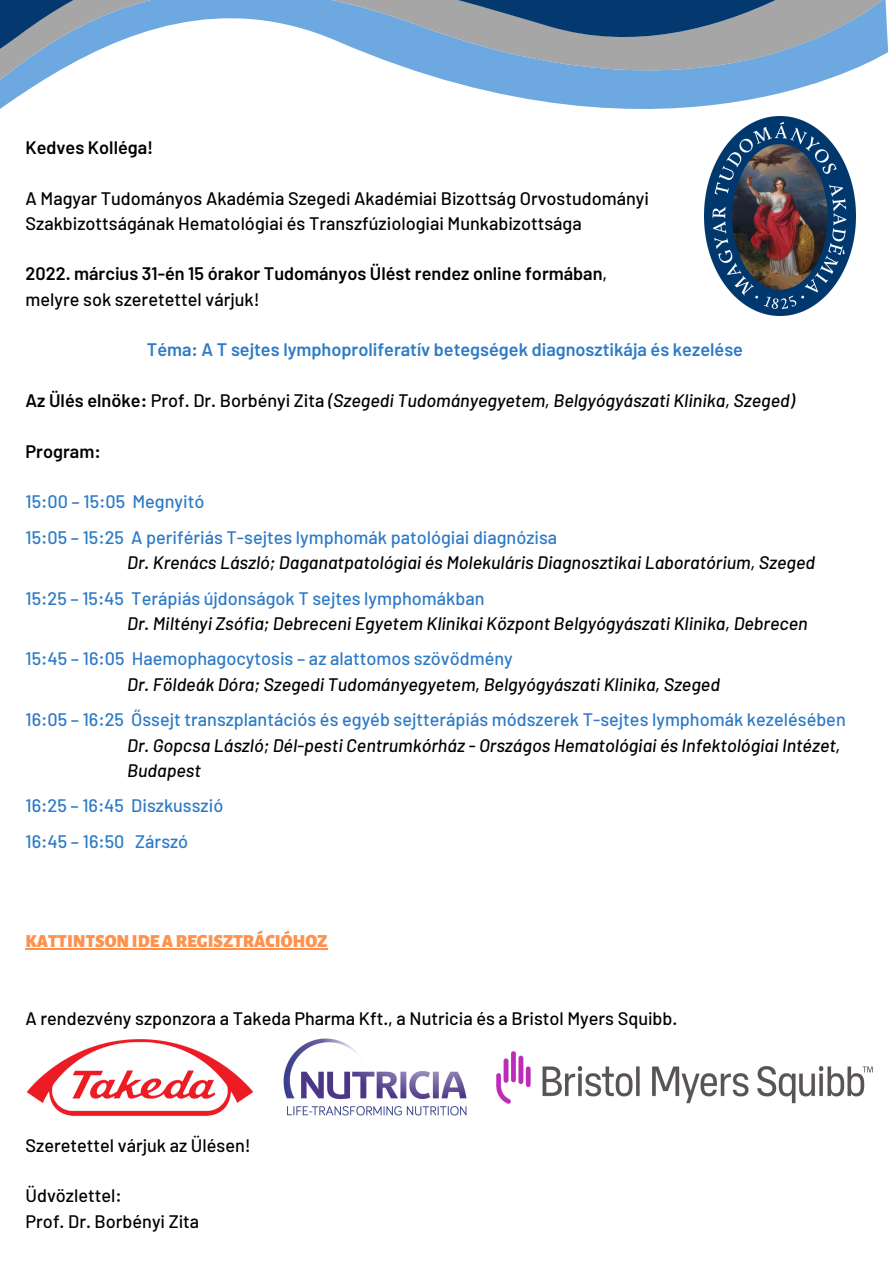
<style>
.page{position:relative;width:893px;height:1263px;background:#fff}
.page>*{position:absolute;margin:0;border:0;box-sizing:border-box;transform-origin:0 0}
.t1{font:italic 500 18.08px "Barlow";color:#000}
.t2{font:500 18.08px "Barlow";color:#2d7ac6}
.t3{font:500 18.08px "Barlow";color:#000}
.t4{font:600 18.08px "Barlow";color:#000}
.t5{font:600 18.08px "Barlow";color:#2d7ac6}
.t6{font:900 18.08px "Alegreya Sans SC";color:#ff914d}
.s1{font-weight:500}
.s2{font-weight:600;font-style:normal}
.s3{font-style:normal}
</style>
<div class="page">
<img style="left:283px;top:1038px;width:184px;height:78px">
<hr style="left:26px;top:948px;width:301px;height:2px;background:#ff914d">
<svg style="left:0;top:0;width:889px;height:117px"></svg>
<img style="left:705px;top:117px;width:150px;height:198px">
<img style="left:26px;top:1039px;width:228px;height:77px">
<img style="left:496px;top:1051px;width:376px;height:53px">
<p class="t4" style="left:26px;top:136px;width:129px">Kedves Kolléga!</p>
<p class="t3" style="left:26px;top:186px;width:625px">A Magyar Tudományos Akadémia Szegedi Akadémiai Bizottság Orvostudományi</p>
<p class="t3" style="left:26px;top:212px;width:558px">Szakbizottságának Hematológiai és Transzfúziologiai Munkabizottsága</p>
<p class="t4" style="left:26px;top:262px;width:583px">2022. március 31-én 15 órakor Tudományos Ülést rendez online formában<span class="s1">,</span></p>
<p class="t3" style="left:26px;top:288px;width:236px">melyre sok szeretettel várjuk!</p>
<p class="t5" style="left:147px;top:338px;width:597px">Téma: A T sejtes lymphoproliferatív betegségek diagnosztikája és kezelése</p>
<p class="t1" style="left:26px;top:389px;width:771px"><span class="s2">Az Ülés elnöke:</span> <span class="s3">Prof. Dr. Borbényi Zita</span> (Szegedi Tudományegyetem, Belgyógyászati Klinika, Szeged)</p>
<p class="t4" style="left:26px;top:440px;width:77px">Program:</p>
<p class="t2" style="left:26px;top:490px;width:180px">15:00 – 15:05 Megnyitó</p>
<p class="t2" style="left:26px;top:526px;width:533px">15:05 – 15:25 A perifériás T-sejtes lymphomák patológiai diagnózisa</p>
<p class="t1" style="left:127px;top:551px;width:689px">Dr. Krenács László; Daganatpatológiai és Molekuláris Diagnosztikai Laboratórium, Szeged</p>
<p class="t2" style="left:26px;top:587px;width:460px">15:25 – 15:45 Terápiás újdonságok T sejtes lymphomákban</p>
<p class="t1" style="left:127px;top:612px;width:682px">Dr. Miltényi Zsófia; Debreceni Egyetem Klinikai Központ Belgyógyászati Klinika, Debrecen</p>
<p class="t2" style="left:26px;top:647px;width:489px">15:45 – 16:05 Haemophagocytosis – az alattomos szövődmény</p>
<p class="t1" style="left:127px;top:673px;width:594px">Dr. Földeák Dóra; Szegedi Tudományegyetem, Belgyógyászati Klinika, Szeged</p>
<p class="t2" style="left:26px;top:708px;width:822px">16:05 – 16:25 Őssejt transzplantációs és egyéb sejtterápiás módszerek T-sejtes lymphomák kezelésében</p>
<p class="t1" style="left:127px;top:733px;width:715px">Dr. Gopcsa László; Dél-pesti Centrumkórház - Országos Hematológiai és Infektológiai Intézet,</p>
<p class="t1" style="left:127px;top:759px;width:75px">Budapest</p>
<p class="t2" style="left:26px;top:794px;width:199px">16:25 – 16:45 Diszkusszió</p>
<p class="t2" style="left:26px;top:830px;width:164px">16:45 – 16:50 Zárszó</p>
<p class="t6" style="left:26px;top:933px;width:303px">KATTINTSONIDEAREGISZTRÁCIÓHOZ</p>
<p class="t3" style="left:26px;top:1007px;width:653px">A rendezvény szponzora a Takeda Pharma Kft., a Nutricia és a Bristol Myers Squibb.</p>
<p class="t3" style="left:26px;top:1133px;width:227px">Szeretettel várjuk az Ülésen!</p>
<p class="t3" style="left:26px;top:1184px;width:98px">Üdvözlettel:</p>
<p class="t3" style="left:26px;top:1209px;width:175px">Prof. Dr. Borbényi Zita</p>
</div>
